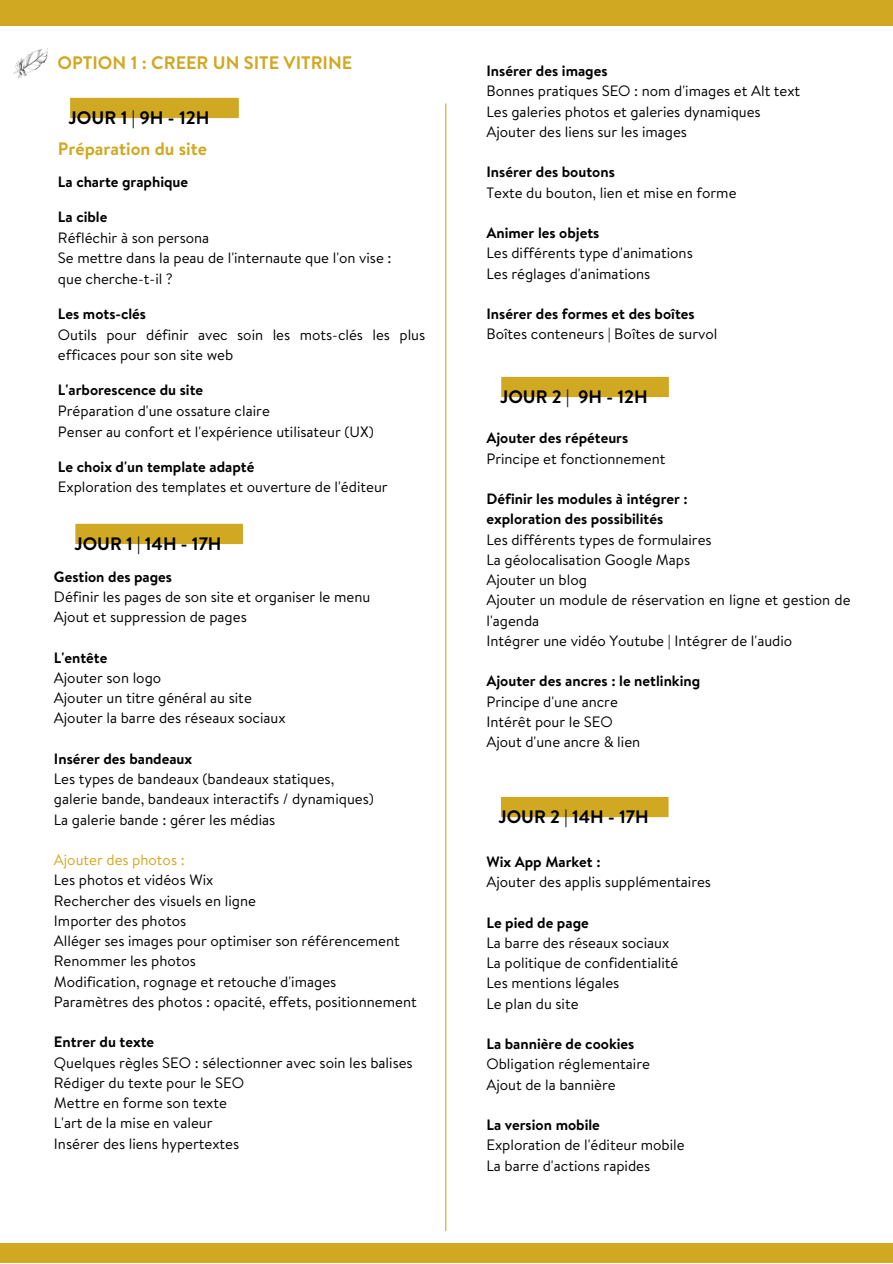
<style>
.page{position:relative;width:893px;height:1264px;background:#fff}
.page>*{position:absolute;margin:0;border:0;box-sizing:border-box;transform-origin:0 0}
.t1{font:700 18.15px "Brandon Text";color:#d1a821}
.t2{font:700 18.15px "Brandon Text";color:#000}
.t3{font:700 18px "Brandon Text";color:#000}
.t4{font:700 18px "Brandon Text";color:#d1a821}
.t5{font:15px/20.2px "Brandon Text";color:#000}
.t6{font:700 15px/20.2px "Brandon Text";color:#000}
.t7{font:15px "Brandon Text";color:#d1a821}
</style>
<div class="page">
<div style="left:0;top:0;width:892px;height:25px;background:#d1a821"></div>
<div style="left:0;top:1242px;width:892px;height:20px;background:#d1a821"></div>
<img style="left:14px;top:48px;width:34px;height:29px">
<hr style="left:445px;top:104px;width:1px;height:1126px;background:#d1a821">
<div style="left:70px;top:98px;width:169px;height:20px;background:#d1a821"></div>
<div style="left:75px;top:524px;width:168px;height:20px;background:#d1a821"></div>
<div style="left:501px;top:377px;width:167px;height:20px;background:#d1a821"></div>
<div style="left:501px;top:797px;width:167px;height:20px;background:#d1a821"></div>
<p class="t1" style="left:58px;top:49px;width:296px">OPTION 1 : CREER UN SITE VITRINE</p>
<p class="t2" style="left:69px;top:105px;width:142px">JOUR 1 | 9H - 12H</p>
<p class="t4" style="left:58px;top:136px;width:150px">Préparation du site</p>
<p class="t6" style="left:58px;top:171px;width:132px">La charte graphique</p>
<p class="t6" style="left:58px;top:206px;width:51px">La cible</p>
<p class="t5" style="left:58px;top:227px;width:335px">Réfléchir à son persona<br>Se mettre dans la peau de l'internaute que l'on vise : que cherche-t-il ?</p>
<p class="t6" style="left:58px;top:303px;width:90px">Les mots-clés</p>
<p class="t5" style="left:58px;top:324px;width:369px">Outils pour définir avec soin les mots-clés les plus efficaces pour son site web</p>
<p class="t6" style="left:58px;top:379px;width:147px">L'arborescence du site</p>
<p class="t5" style="left:58px;top:400px;width:317px">Préparation d'une ossature claire<br>Penser au confort et l'expérience utilisateur (UX)</p>
<p class="t6" style="left:58px;top:456px;width:198px">Le choix d'un template adapté</p>
<p class="t5" style="left:58px;top:476px;width:331px">Exploration des templates et ouverture de l'éditeur</p>
<p class="t3" style="left:74px;top:530px;width:148px">JOUR 1 | 14H - 17H</p>
<p class="t6" style="left:54px;top:566px;width:120px">Gestion des pages</p>
<p class="t5" style="left:54px;top:586px;width:318px">Définir les pages de son site et organiser le menu<br>Ajout et suppression de pages</p>
<p class="t6" style="left:54px;top:647px;width:55px">L'entête</p>
<p class="t5" style="left:54px;top:667px;width:233px">Ajouter son logo<br>Ajouter un titre général au site<br>Ajouter la barre des réseaux sociaux</p>
<p class="t6" style="left:54px;top:748px;width:140px">Insérer des bandeaux</p>
<p class="t5" style="left:54px;top:768px;width:321px">Les types de bandeaux (bandeaux statiques, galerie bande, bandeaux interactifs / dynamiques)<br>La galerie bande : gérer les médias</p>
<p class="t7" style="left:54px;top:849px;width:132px">Ajouter des photos :</p>
<p class="t5" style="left:54px;top:869px;width:364px">Les photos et vidéos Wix<br>Rechercher des visuels en ligne<br>Importer des photos<br>Alléger ses images pour optimiser son référencement Renommer les photos<br>Modification, rognage et retouche d'images<br>Paramètres des photos : opacité, effets, positionnement</p>
<p class="t6" style="left:54px;top:1031px;width:102px">Entrer du texte</p>
<p class="t5" style="left:54px;top:1051px;width:360px">Quelques règles SEO : sélectionner avec soin les balises<br>Rédiger du texte pour le SEO<br>Mettre en forme son texte<br>L'art de la mise en valeur<br>Insérer des liens hypertextes</p>
<p class="t6" style="left:486px;top:60px;width:123px">Insérer des images</p>
<p class="t5" style="left:486px;top:81px;width:315px">Bonnes pratiques SEO : nom d'images et Alt text<br>Les galeries photos et galeries dynamiques<br>Ajouter des liens sur les images</p>
<p class="t6" style="left:486px;top:162px;width:130px">Insérer des boutons</p>
<p class="t5" style="left:486px;top:182px;width:251px">Texte du bouton, lien et mise en forme</p>
<p class="t6" style="left:486px;top:222px;width:114px">Animer les objets</p>
<p class="t5" style="left:486px;top:242px;width:208px">Les différents type d'animations<br>Les réglages d'animations</p>
<p class="t6" style="left:486px;top:303px;width:210px">Insérer des formes et des boîtes</p>
<p class="t5" style="left:486px;top:323px;width:232px">Boîtes conteneurs | Boîtes de survol</p>
<p class="t3" style="left:500px;top:383px;width:149px">JOUR 2 | 9H - 12H</p>
<p class="t6" style="left:486px;top:427px;width:143px">Ajouter des répéteurs</p>
<p class="t5" style="left:486px;top:448px;width:180px">Principe et fonctionnement</p>
<p class="t6" style="left:486px;top:488px;width:203px">Définir les modules à intégrer : exploration des possibilités</p>
<p class="t5" style="left:486px;top:529px;width:366px">Les différents types de formulaires<br>La géolocalisation Google Maps<br>Ajouter un blog<br>Ajouter un module de réservation en ligne et gestion de l'agenda<br>Intégrer une vidéo Youtube | Intégrer de l'audio</p>
<p class="t6" style="left:486px;top:670px;width:215px">Ajouter des ancres : le netlinking</p>
<p class="t5" style="left:486px;top:691px;width:155px">Principe d'une ancre<br>Intérêt pour le SEO<br>Ajout d'une ancre &amp; lien</p>
<p class="t3" style="left:498px;top:803px;width:152px">JOUR 2 | 14H - 17H</p>
<p class="t6" style="left:486px;top:851px;width:116px">Wix App Market :</p>
<p class="t5" style="left:486px;top:871px;width:226px">Ajouter des applis supplémentaires</p>
<p class="t6" style="left:486px;top:911px;width:104px">Le pied de page</p>
<p class="t5" style="left:486px;top:932px;width:193px">La barre des réseaux sociaux<br>La politique de confidentialité<br>Les mentions légales<br>Le plan du site</p>
<p class="t6" style="left:486px;top:1033px;width:149px">La bannière de cookies</p>
<p class="t5" style="left:486px;top:1053px;width:165px">Obligation réglementaire<br>Ajout de la bannière</p>
<p class="t6" style="left:486px;top:1114px;width:115px">La version mobile</p>
<p class="t5" style="left:486px;top:1134px;width:200px">Exploration de l'éditeur mobile<br>La barre d'actions rapides</p>
</div>
